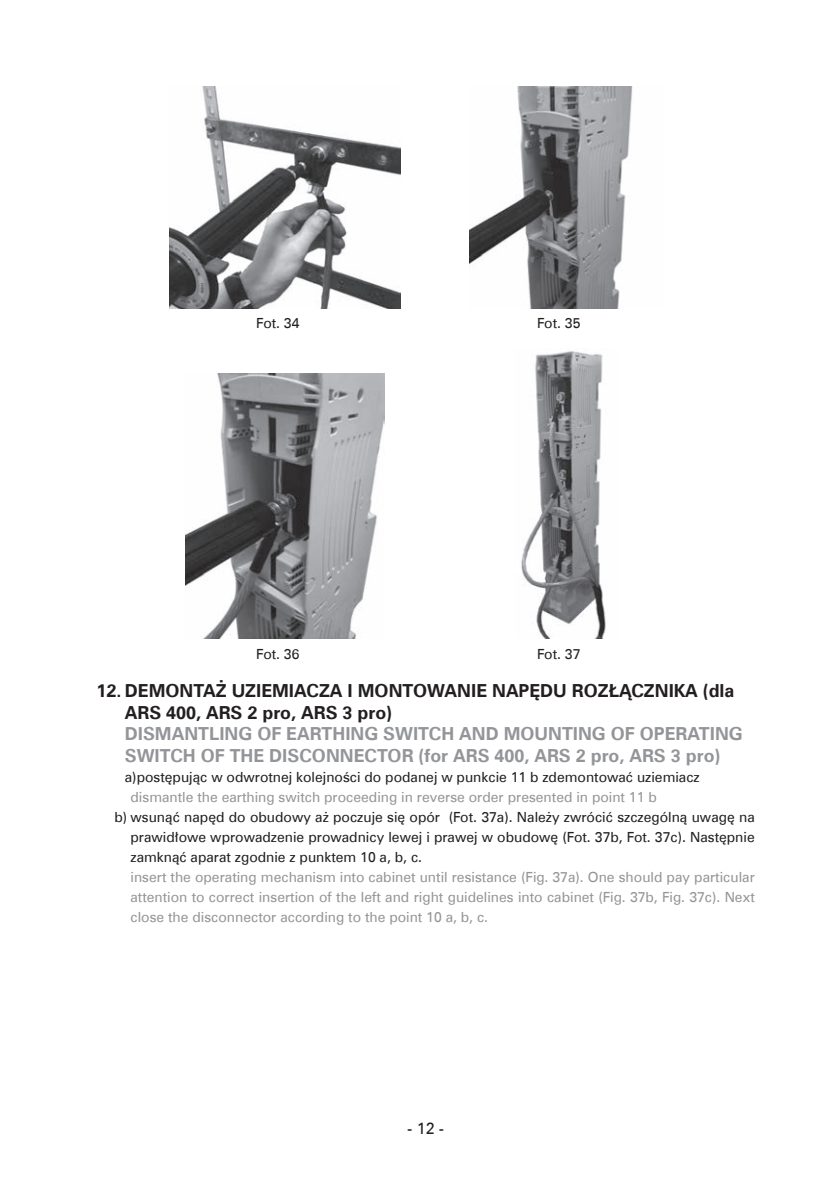
<style>
.page{position:relative;width:840px;height:1191px;background:#fff}
.page>*{position:absolute;margin:0;border:0;box-sizing:border-box;transform-origin:0 0}
.t1{font:700 18px/21.6px "Zurich EU";color:#939598}
.t2{font:700 18px/21.6px "Zurich EU";color:#231f20}
.t3{font:16px "Zurich EU";color:#231f20}
.t4{font:14px/20px "Zurich EU";color:#231f20;text-align:justify}
.t5{font:14px/20px "Zurich EU";color:#939598;text-align:justify}
</style>
<div class="page">
<img style="left:186px;top:374px;width:198px;height:264px">
<img style="left:521px;top:351px;width:85px;height:287px">
<img style="left:169px;top:86px;width:231px;height:222px">
<img style="left:469px;top:86px;width:164px;height:222px">
<p class="t4" style="left:256px;top:313px;width:45px">Fot. 34</p>
<p class="t4" style="left:536px;top:313px;width:45px">Fot. 35</p>
<p class="t4" style="left:256px;top:643px;width:45px">Fot. 36</p>
<p class="t4" style="left:536px;top:643px;width:45px">Fot. 37</p>
<p class="t2" style="left:125px;top:679px;width:611px;text-indent:-28px">12. DEMONTAŻ UZIEMIACZA I MONTOWANIE NAPĘDU ROZŁĄCZNIKA (dla<br>ARS 400, ARS 2 pro, ARS 3 pro)</p>
<p class="t1" style="left:125px;top:722px;width:619px">DISMANTLING OF EARTHING SWITCH AND MOUNTING OF OPERATING<br>SWITCH OF THE DISCONNECTOR (for ARS 400, ARS 2 pro, ARS 3 pro)</p>
<p class="t4" style="left:125px;top:766px;width:576px">a)postępując w odwrotnej kolejności do podanej w punkcie 11 b zdemontować uziemiacz</p>
<p class="t5" style="left:130px;top:786px;width:527px">dismantle the earthing switch proceeding in reverse order presented in point 11 b</p>
<p class="t4" style="left:130px;top:806px;width:625px;text-indent:-16px">b) wsunąć napęd do obudowy aż poczuje się opór (Fot. 37a). Należy zwrócić szczególną uwagę na prawidłowe wprowadzenie prowadnicy lewej i prawej w obudowę (Fot. 37b, Fot. 37c). Następnie zamknąć aparat zgodnie z punktem 10 a, b, c.</p>
<p class="t5" style="left:130px;top:866px;width:625px">insert the operating mechanism into cabinet until resistance (Fig. 37a). One should pay particular attention to correct insertion of the left and right guidelines into cabinet (Fig. 37b, Fig. 37c). Next close the disconnector according to the point 10 a, b, c.</p>
<p class="t3" style="left:407px;top:1118px;width:39px">- 12 -</p>
</div>
